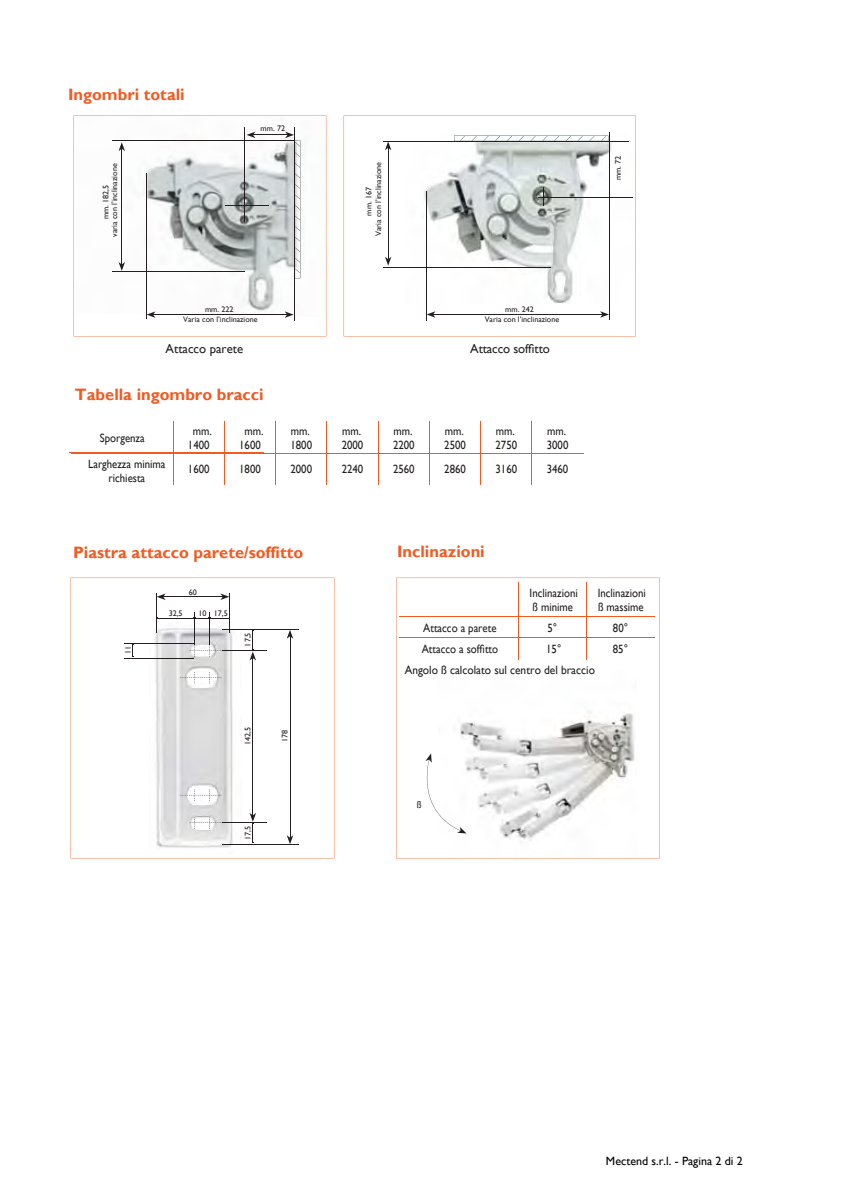
<style>
.page{position:relative;width:851px;height:1191px;background:#fff}
.page>*{position:absolute;margin:0;border:0;box-sizing:border-box;transform-origin:0 0}
.t1{font:700 16.5px "Gill Sans";color:#f15a22}
.t2{font:12.75px "Gill Sans";letter-spacing:-.005em;color:#231f20}
.t3{font:12px/14.4px "Gill Sans";color:#231f20;scale:.9 1}
.t4{font:12px "Gill Sans";color:#231f20;scale:.95 1}
.t5{font:12px "Gill Sans";color:#000}
.t6{font:9.9px "Gill Sans";color:#231f20;scale:.95 1}
.t7{font:8.1px/9.9px "Gill Sans";color:#231f20;text-align:center}
</style>
<div class="page">
<hr style="left:69px;top:452px;width:194px;height:1px;background:#f15a22">
<hr style="left:173px;top:422px;width:1px;height:31px;background:#f15a22">
<hr style="left:224px;top:422px;width:1px;height:31px;background:#f15a22">
<hr style="left:275px;top:422px;width:1px;height:31px;background:#f15a22">
<hr style="left:327px;top:422px;width:1px;height:31px;background:#f15a22">
<hr style="left:378px;top:422px;width:1px;height:31px;background:#f15a22">
<hr style="left:429px;top:422px;width:1px;height:31px;background:#f15a22">
<hr style="left:480px;top:422px;width:1px;height:31px;background:#f15a22">
<hr style="left:531px;top:422px;width:1px;height:31px;background:#f15a22">
<hr style="left:71px;top:453px;width:153px;height:1px;background:#f15a22">
<hr style="left:173px;top:453px;width:1px;height:31px;background:#f15a22">
<hr style="left:224px;top:453px;width:51px;height:1px;background:#f15a22">
<hr style="left:224px;top:453px;width:1px;height:31px;background:#f15a22">
<hr style="left:275px;top:453px;width:52px;height:1px;background:#f15a22">
<hr style="left:275px;top:453px;width:1px;height:31px;background:#f15a22">
<hr style="left:327px;top:453px;width:51px;height:1px;background:#f15a22">
<hr style="left:327px;top:453px;width:1px;height:31px;background:#f15a22">
<hr style="left:378px;top:453px;width:51px;height:1px;background:#f15a22">
<hr style="left:378px;top:453px;width:1px;height:31px;background:#f15a22">
<hr style="left:429px;top:453px;width:51px;height:1px;background:#f15a22">
<hr style="left:429px;top:453px;width:1px;height:31px;background:#f15a22">
<hr style="left:480px;top:453px;width:52px;height:1px;background:#f15a22">
<hr style="left:480px;top:453px;width:1px;height:31px;background:#f15a22">
<hr style="left:532px;top:453px;width:51px;height:1px;background:#f15a22">
<hr style="left:531px;top:453px;width:1px;height:31px;background:#f15a22">
<svg style="left:70px;top:577px;width:264px;height:281px"></svg>
<svg style="left:121px;top:116px;width:205px;height:220px"></svg>
<hr style="left:295px;top:128px;width:1px;height:193px;background:#231f20">
<hr style="left:146px;top:173px;width:1px;height:145px;background:#231f20">
<hr style="left:153px;top:314px;width:134px;height:1px;background:#231f20">
<svg style="left:147px;top:311px;width:8px;height:7px"></svg>
<svg style="left:285px;top:311px;width:8px;height:7px"></svg>
<hr style="left:112px;top:140px;width:182px;height:1px;background:#231f20">
<hr style="left:122px;top:149px;width:1px;height:115px;background:#231f20">
<svg style="left:118px;top:142px;width:7px;height:9px"></svg>
<svg style="left:118px;top:262px;width:7px;height:9px"></svg>
<hr style="left:253px;top:135px;width:34px;height:1px;background:#231f20">
<svg style="left:246px;top:132px;width:9px;height:6px"></svg>
<svg style="left:285px;top:132px;width:15px;height:146px"></svg>
<hr style="left:244px;top:127px;width:1px;height:94px;background:#231f20">
<hr style="left:224px;top:205px;width:44px;height:1px;background:#231f20">
<hr style="left:112px;top:271px;width:133px;height:1px;background:#231f20">
<svg style="left:343px;top:116px;width:290px;height:220px"></svg>
<hr style="left:383px;top:267px;width:167px;height:1px;background:#231f20">
<hr style="left:383px;top:141px;width:246px;height:1px;background:#231f20">
<hr style="left:388px;top:148px;width:1px;height:111px;background:#231f20">
<svg style="left:385px;top:142px;width:6px;height:8px"></svg>
<svg style="left:385px;top:257px;width:6px;height:9px"></svg>
<hr style="left:426px;top:191px;width:1px;height:129px;background:#231f20">
<hr style="left:433px;top:314px;width:169px;height:1px;background:#231f20">
<svg style="left:427px;top:311px;width:8px;height:7px"></svg>
<svg style="left:600px;top:311px;width:9px;height:7px"></svg>
<svg style="left:454px;top:136px;width:154px;height:5px"></svg>
<hr style="left:537px;top:197px;width:95px;height:1px;background:#231f20">
<hr style="left:609px;top:132px;width:1px;height:187px;background:#231f20">
<svg style="left:542px;top:187px;width:1px;height:19px"></svg>
<svg style="left:396px;top:577px;width:264px;height:281px"></svg>
<hr style="left:518px;top:582px;width:1px;height:34px;background:#f15a22">
<hr style="left:586px;top:582px;width:1px;height:34px;background:#f15a22">
<hr style="left:399px;top:616px;width:187px;height:1px;background:#f15a22">
<hr style="left:586px;top:616px;width:68px;height:1px;background:#f15a22">
<hr style="left:399px;top:637px;width:187px;height:1px;background:#f15a22">
<svg style="left:518px;top:617px;width:1px;height:42px"></svg>
<hr style="left:586px;top:637px;width:68px;height:1px;background:#f15a22">
<svg style="left:586px;top:617px;width:1px;height:42px"></svg>
<svg style="left:425px;top:753px;width:41px;height:80px"></svg>
<img style="left:149px;top:624px;width:92px;height:230px">
<hr style="left:157px;top:593px;width:1px;height:40px;background:#231f20">
<hr style="left:230px;top:593px;width:1px;height:40px;background:#231f20">
<hr style="left:124px;top:658px;width:70px;height:1px;background:#231f20">
<hr style="left:124px;top:643px;width:70px;height:1px;background:#231f20">
<hr style="left:163px;top:596px;width:60px;height:1px;background:#231f20">
<svg style="left:157px;top:593px;width:9px;height:7px"></svg>
<svg style="left:220px;top:593px;width:9px;height:7px"></svg>
<hr style="left:194px;top:612px;width:1px;height:32px;background:#231f20">
<hr style="left:209px;top:612px;width:1px;height:32px;background:#231f20">
<svg style="left:132px;top:644px;width:2px;height:14px"></svg>
<hr style="left:158px;top:618px;width:35px;height:1px;background:#231f20">
<svg style="left:193px;top:617px;width:37px;height:2px"></svg>
<hr style="left:222px;top:650px;width:44px;height:1px;background:#231f20">
<hr style="left:222px;top:629px;width:77px;height:1px;background:#231f20">
<hr style="left:222px;top:844px;width:77px;height:1px;background:#231f20">
<hr style="left:222px;top:822px;width:44px;height:1px;background:#231f20">
<hr style="left:252px;top:658px;width:1px;height:157px;background:#231f20">
<svg style="left:249px;top:630px;width:7px;height:30px"></svg>
<svg style="left:249px;top:813px;width:7px;height:30px"></svg>
<hr style="left:290px;top:636px;width:1px;height:201px;background:#231f20">
<svg style="left:287px;top:630px;width:6px;height:9px"></svg>
<svg style="left:287px;top:835px;width:6px;height:9px"></svg>
<svg style="left:190px;top:645px;width:31px;height:12px"></svg>
<svg style="left:190px;top:817px;width:31px;height:12px"></svg>
<svg style="left:180px;top:672px;width:41px;height:11px"></svg>
<svg style="left:180px;top:789px;width:41px;height:12px"></svg>
<h1 class="t1" style="left:68px;top:85px;width:118px">Ingombri totali</h1>
<p class="t7" style="left:102px;top:237px;width:75px;line-height:8.7px;rotate:-90deg">mm. 182,5<br>varia con l’inclinazione</p>
<p class="t7" style="left:260px;top:123px;width:26px">mm. 72</p>
<p class="t7" style="left:183px;top:304px;width:76px">mm. 222<br>Varia con l’inclinazione</p>
<p class="t2" style="left:165px;top:341px;width:79px">Attacco parete</p>
<p class="t7" style="left:364px;top:236px;width:76px;text-align:left;text-indent:21px;rotate:-90deg">mm. 167<br>Varia con l’inclinazione</p>
<p class="t7" style="left:613px;top:180px;width:26px;rotate:-90deg">mm. 72</p>
<p class="t7" style="left:484px;top:304px;width:76px;text-align:left;text-indent:21px">mm. 242<br>Varia con l’inclinazione</p>
<p class="t2" style="left:470px;top:341px;width:81px">Attacco soffitto</p>
<h1 class="t1" style="left:75px;top:384px;width:190px">Tabella ingombro bracci</h1>
<p class="t3" style="left:193px;top:423px;width:23px">mm.</p>
<p class="t3" style="left:239px;top:423px;width:29px;text-align:center">mm.<br>1600</p>
<p class="t3" style="left:290px;top:423px;width:25px">mm.<br>1800</p>
<p class="t3" style="left:342px;top:423px;width:25px">mm.<br>2000</p>
<p class="t3" style="left:393px;top:423px;width:25px">mm.<br>2200</p>
<p class="t3" style="left:444px;top:423px;width:25px">mm.<br>2500</p>
<p class="t3" style="left:495px;top:423px;width:25px">mm.<br>2750</p>
<p class="t3" style="left:546px;top:423px;width:25px">mm.<br>3000</p>
<p class="t3" style="left:188px;top:462px;width:25px">1600</p>
<p class="t3" style="left:239px;top:462px;width:25px">1800</p>
<p class="t3" style="left:290px;top:462px;width:25px">2000</p>
<p class="t3" style="left:342px;top:462px;width:25px">2240</p>
<p class="t3" style="left:393px;top:462px;width:25px">2560</p>
<p class="t3" style="left:444px;top:462px;width:25px">2860</p>
<p class="t3" style="left:495px;top:462px;width:25px">3160</p>
<p class="t3" style="left:546px;top:462px;width:25px">3460</p>
<p class="t3" style="left:100px;top:431px;width:51px">Sporgenza</p>
<p class="t3" style="left:188px;top:438px;width:25px">1400</p>
<p class="t3" style="left:88px;top:457px;width:87px;text-align:center">Larghezza minima richiesta</p>
<h1 class="t1" style="left:73px;top:542px;width:232px">Piastra attacco parete/soffitto</h1>
<p class="t7" style="left:189px;top:587px;width:10px">60</p>
<p class="t7" style="left:123px;top:653px;width:9px;rotate:-90deg">11</p>
<p class="t7" style="left:169px;top:608px;width:15px">32,5</p>
<p class="t7" style="left:198px;top:608px;width:31px">10 17,5</p>
<p class="t7" style="left:243px;top:646px;width:15px;rotate:-90deg">17,5</p>
<p class="t7" style="left:243px;top:745px;width:19px;rotate:-90deg">142,5</p>
<p class="t7" style="left:280px;top:742px;width:14px;rotate:-90deg">178</p>
<p class="t7" style="left:243px;top:840px;width:15px;rotate:-90deg">17,5</p>
<h1 class="t1" style="left:397px;top:541px;width:89px">Inclinazioni</h1>
<p class="t3" style="left:529px;top:585px;width:55px">Inclinazioni ß minime</p>
<p class="t3" style="left:597px;top:585px;width:55px">Inclinazioni ß massime</p>
<p class="t3" style="left:423px;top:620px;width:83px">Attacco a parete</p>
<p class="t3" style="left:547px;top:620px;width:12px">5°</p>
<p class="t3" style="left:613px;top:620px;width:18px">80°</p>
<p class="t3" style="left:421px;top:641px;width:86px">Attacco a soffitto</p>
<p class="t3" style="left:546px;top:641px;width:18px">15°</p>
<p class="t3" style="left:612px;top:642px;width:18px">85°</p>
<p class="t4" style="left:405px;top:663px;width:202px">Angolo ß calcolato sul centro del braccio</p>
<p class="t6" style="left:417px;top:798px;width:6px">ß</p>
<p class="t5" style="left:606px;top:1154px;width:138px">Mectend s.r.l. - Pagina 2 di 2</p>
</div>
